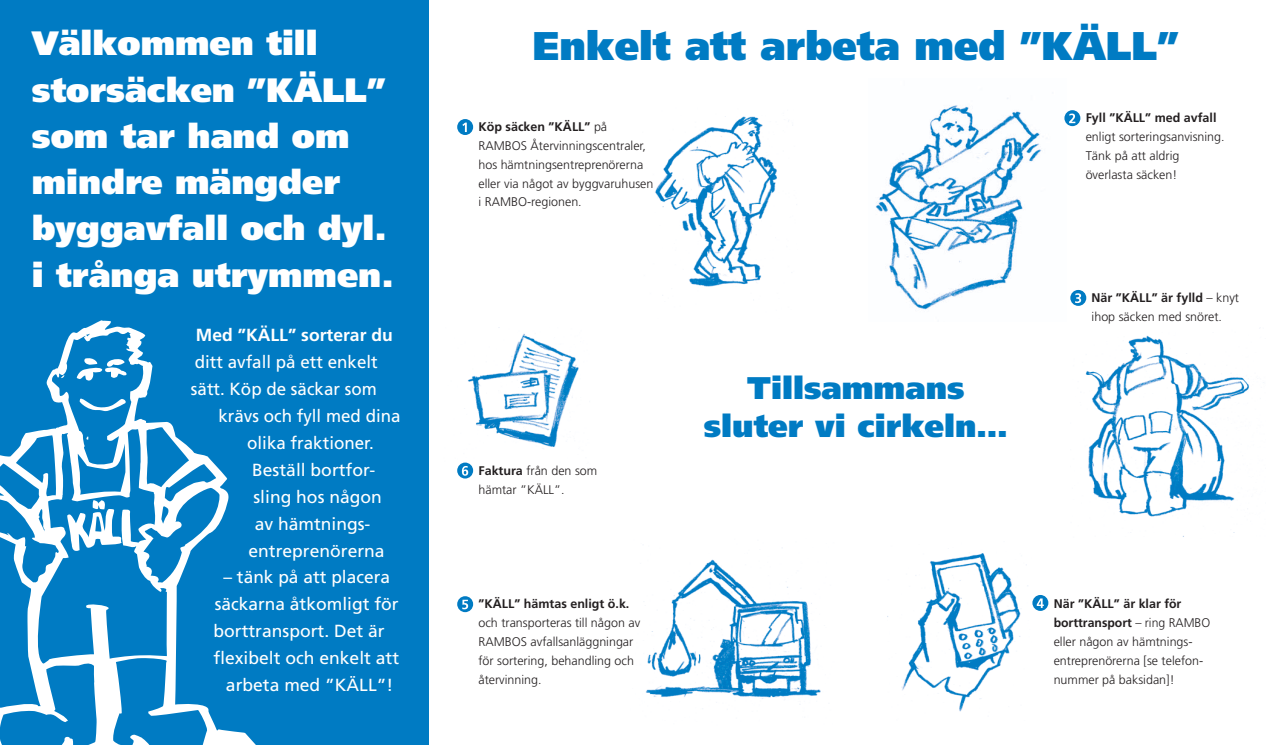
<style>
.page{position:relative;width:1283px;height:745px;background:#fff}
.page>*{position:absolute;margin:0;border:0;box-sizing:border-box;transform-origin:0 0}
.t1{font:900 40px "Frutiger";color:#007bc3}
.t2{font:900 33.75px/46.2px "Frutiger";color:#fff}
.t3{font:900 31.25px/37.5px "Frutiger";color:#007bc3;text-align:center}
.t4{font:17.5px "Frutiger";color:#fff}
.t5{font:700 17.5px "Frutiger";color:#fff}
.t6{font:300 12.5px/18.8px "Frutiger";color:#231f20}
.t7{font:700 12.5px "Frutiger";color:#231f20}
.s1{font-weight:700}
</style>
<div class="page">
<div style="left:0;top:0;width:429px;height:744px;background:#007bc3"></div>
<svg style="left:0;top:320px;width:255px;height:424px"></svg>
<img style="left:655px;top:116px;width:134px;height:180px">
<img style="left:1085px;top:335px;width:164px;height:202px">
<img style="left:901px;top:553px;width:127px;height:159px">
<img style="left:646px;top:559px;width:175px;height:146px">
<img style="left:464px;top:327px;width:115px;height:145px">
<img style="left:875px;top:98px;width:167px;height:212px">
<div style="left:457px;top:119px;width:16px;height:16px;background:#007bc3;border-radius:50%"></div>
<svg style="left:462px;top:122px;width:5px;height:10px"></svg>
<svg style="left:1064px;top:110px;width:16px;height:16px"></svg>
<svg style="left:1069px;top:113px;width:6px;height:10px"></svg>
<svg style="left:1070px;top:290px;width:16px;height:16px"></svg>
<svg style="left:1075px;top:293px;width:6px;height:10px"></svg>
<svg style="left:1032px;top:594px;width:16px;height:16px"></svg>
<svg style="left:1036px;top:598px;width:8px;height:9px"></svg>
<svg style="left:457px;top:595px;width:16px;height:16px"></svg>
<svg style="left:462px;top:599px;width:6px;height:10px"></svg>
<svg style="left:457px;top:462px;width:16px;height:16px"></svg>
<svg style="left:462px;top:465px;width:6px;height:10px"></svg>
<h2 class="t2" style="left:32px;top:23px;width:363px">Välkommen till storsäcken ”KÄLL” som tar hand om mindre mängder bygg avfall och dyl. i trånga utrymmen.</h2>
<h3 class="t5" style="left:196px;top:328px;width:198px">Med ”KÄLL” sorterar du</h3>
<h3 class="t4" style="left:195px;top:355px;width:185px">ditt avfall på ett enkelt</h3>
<h3 class="t4" style="left:191px;top:382px;width:187px">sätt. Köp de säckar som</h3>
<h3 class="t4" style="left:218px;top:408px;width:184px">krävs och fyll med dina</h3>
<h3 class="t4" style="left:247px;top:435px;width:128px">olika fraktioner.</h3>
<h3 class="t4" style="left:252px;top:462px;width:125px">Beställ bortfor-</h3>
<h3 class="t4" style="left:253px;top:489px;width:130px">sling hos någon</h3>
<h3 class="t4" style="left:255px;top:516px;width:117px">av hämtnings-</h3>
<h3 class="t4" style="left:248px;top:543px;width:138px">entreprenörerna</h3>
<h3 class="t4" style="left:223px;top:570px;width:168px">– tänk på att placera</h3>
<h3 class="t4" style="left:215px;top:597px;width:186px">säckarna åtkomligt för</h3>
<h3 class="t4" style="left:213px;top:623px;width:173px">borttransport. Det är</h3>
<h3 class="t4" style="left:213px;top:650px;width:187px">flexibelt och enkelt att</h3>
<h3 class="t4" style="left:226px;top:677px;width:169px">arbeta med ”KÄLL”!</h3>
<h1 class="t1" style="left:533px;top:30px;width:648px">Enkelt att arbeta med ”KÄLL”</h1>
<p class="t6" style="left:478px;top:118px;width:177px"><span class="s1">Köp säcken ”KÄLL”</span> på<br>RAMBOS Återvinningscentraler, hos hämtningsentreprenörerna eller via något av byggvaruhusen i RAMBO-regionen.</p>
<p class="t6" style="left:478px;top:461px;width:120px"><span class="s1">Faktura</span> från den som hämtar ”KÄLL”.</p>
<p class="t7" style="left:478px;top:598px;width:152px">”KÄLL” hämtas enligt ö.k.</p>
<p class="t6" style="left:478px;top:614px;width:163px">och transporteras till någon av<br>RAMBOS avfallsanläggningar för sortering, behandling och återvinning.</p>
<h3 class="t3" style="left:704px;top:371px;width:305px">Tillsammans sluter vi cirkeln…</h3>
<p class="t7" style="left:1085px;top:113px;width:132px">Fyll ”KÄLL” med avfall</p>
<p class="t6" style="left:1085px;top:128px;width:140px">enligt sorteringsanvisning.<br>Tänk på att aldrig överlasta säcken!</p>
<p class="t6" style="left:1091px;top:289px;width:149px"><span class="s1">När ”KÄLL” är fylld</span> – knyt ihop säcken med snöret.</p>
<p class="t6" style="left:1053px;top:595px;width:158px"><span class="s1">När ”KÄLL” är klar för borttransport</span> – ring RAMBO eller någon av hämtnings&shy;entreprenörerna [se telefon&shy;nummer på baksidan]!</p>
</div>
